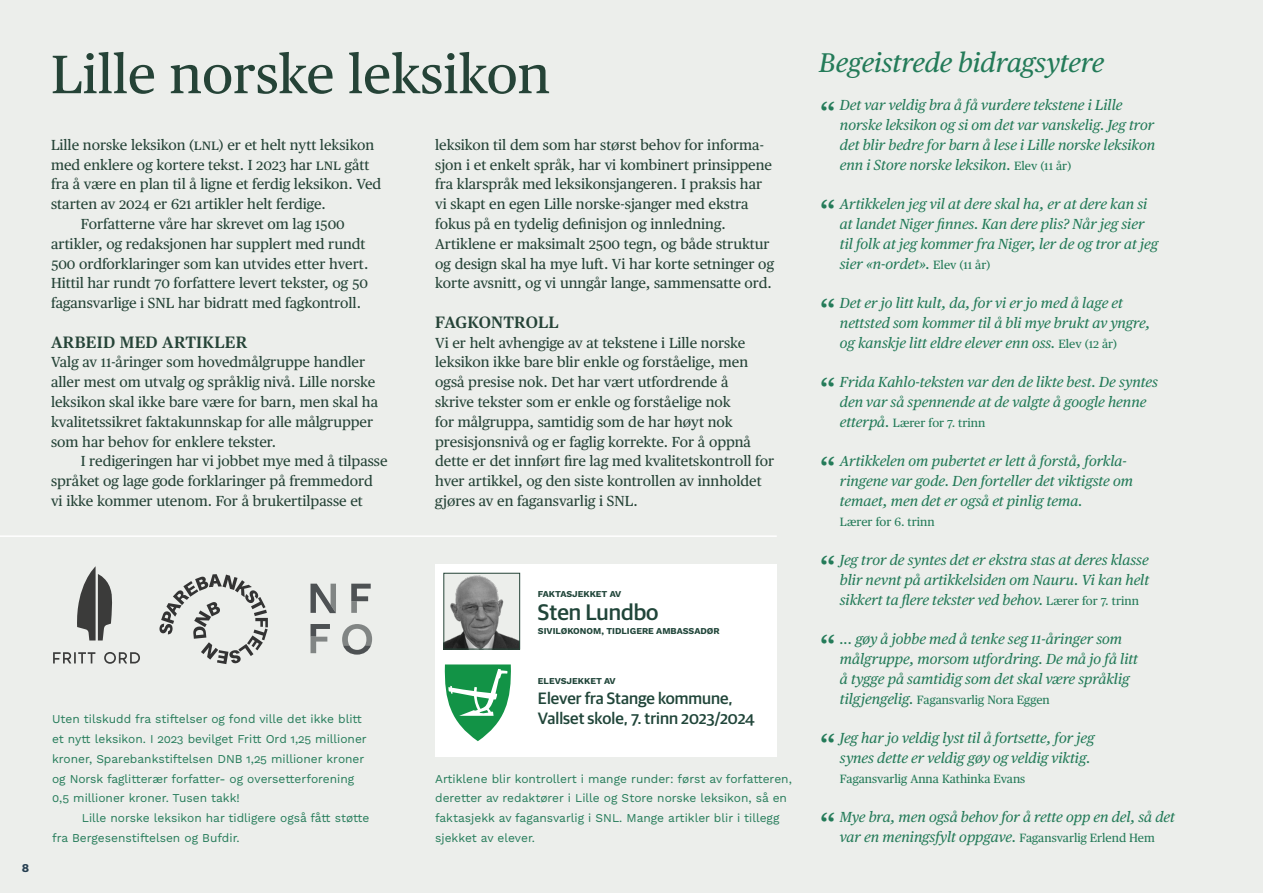
<style>
.page{position:relative;width:1263px;height:893px;background:#eceeeb}
.page>*{position:absolute;margin:0;border:0;box-sizing:border-box;transform-origin:0 0}
.t1{font:54px "Publico Text";color:#254337}
.t2{font:34.5px "Publico Text";color:#247b59}
.t3{font:italic 27px "Publico Text";color:#247b59}
.t4{font:500 22.5px "Guardian Sans";color:#204539}
.t5{font:500 16.5px/19.8px "Guardian Sans";color:#204539}
.t6{font:600 16.5px "Publico Text";letter-spacing:.015em;color:#254337}
.t7{font:14.55px/19.8px "Publico Text";color:#254337}
.t8{font:italic 14.55px/19.8px "Publico Text";color:#247b59}
.t9{font:12px/19.8px "Work Sans";color:#247b59}
.t10{font:12px "Publico Text";color:#247b59}
.t11{font:700 12px "Work Sans";color:#253e50}
.t12{font:700 9px "Work Sans";color:#204539}
.s1{font-style:normal;font-size:12px}
.s2{font-style:italic;font-size:14.55px}
</style>
<div class="page">
<div style="left:435px;top:564px;width:342px;height:193px;background:#fff"></div>
<svg style="left:444px;top:664px;width:67px;height:77px"></svg>
<img style="left:446px;top:575px;width:72px;height:72px">
<div style="left:444px;top:573px;width:76px;height:76px;border:1px solid #254337"></div>
<svg style="left:342px;top:624px;width:30px;height:31px"></svg>
<svg style="left:351px;top:584px;width:20px;height:29px"></svg>
<svg style="left:310px;top:624px;width:20px;height:29px"></svg>
<svg style="left:310px;top:584px;width:26px;height:29px"></svg>
<svg style="left:53px;top:652px;width:42px;height:11px"></svg>
<svg style="left:104px;top:652px;width:36px;height:12px"></svg>
<svg style="left:77px;top:566px;width:35px;height:74px"></svg>
<svg style="left:159px;top:574px;width:109px;height:90px"></svg>
<hr style="left:0;top:535px;width:777px;height:2px;background:#fff">
<h1 class="t1" style="left:51px;top:34px;width:501px">Lille norske leksikon</h1>
<p class="t7" style="left:51px;top:134px;width:325px">Lille norske leksikon (lnl) er et helt nytt leksikon</p>
<p class="t7" style="left:51px;top:154px;width:320px">med enklere og kortere tekst. I 2023 har lnl gått</p>
<p class="t7" style="left:51px;top:174px;width:332px">fra å være en plan til å ligne et ferdig leksikon. Ved</p>
<p class="t7" style="left:51px;top:193px;width:276px">starten av 2024 er 621 artikler helt ferdige.</p>
<p class="t7" style="left:81px;top:213px;width:265px">Forfatterne våre har skrevet om lag 1500</p>
<p class="t7" style="left:51px;top:233px;width:316px">artikler, og redaksjonen har supplert med rundt</p>
<p class="t7" style="left:51px;top:253px;width:319px">500 ordforklaringer som kan utvides etter hvert.</p>
<p class="t7" style="left:51px;top:272px;width:318px">Hittil har rundt 70 forfattere levert tekster, og 50</p>
<p class="t7" style="left:51px;top:292px;width:311px">fagansvarlige i SNL har bidratt med fagkontroll.</p>
<p class="t6" style="left:51px;top:329px;width:198px">ARBEID MED ARTIKLER</p>
<p class="t7" style="left:51px;top:352px;width:329px">Valg av 11-åringer som hovedmålgruppe handler aller mest om utvalg og språklig nivå. Lille norske leksikon skal ikke bare være for barn, men skal ha kvalitetssikret faktakunnskap for alle målgrupper som har behov for enklere tekster.</p>
<p class="t7" style="left:51px;top:450px;width:338px;text-indent:30px">I redigeringen har vi jobbet mye med å tilpasse språket og lage gode forklaringer på fremmedord vi ikke kommer utenom. For å brukertilpasse et</p>
<p class="t7" style="left:435px;top:134px;width:340px">leksikon til dem som har størst behov for informa&shy;sjon i et enkelt språk, har vi kombinert prinsippene fra klarspråk med leksikonsjangeren. I praksis har vi skapt en egen Lille norske-sjanger med ekstra fokus på en tydelig definisjon og innledning.<br>Artiklene er maksimalt 2500 tegn, og både struktur og design skal ha mye luft. Vi har korte setninger og korte avsnitt, og vi unngår lange, sammensatte ord.</p>
<p class="t6" style="left:435px;top:309px;width:125px">FAGKONTROLL</p>
<p class="t7" style="left:435px;top:332px;width:340px">Vi er helt avhengige av at tekstene i Lille norske leksikon ikke bare blir enkle og forståelige, men også presise nok. Det har vært utfordrende å<br>skrive tekster som er enkle og forståelige nok<br>for målgruppa, samtidig som de har høyt nok presisjonsnivå og er faglig korrekte. For å oppnå dette er det innført fire lag med kvalitetskontroll for hver artikkel, og den siste kontrollen av innholdet gjøres av en fagansvarlig i SNL.</p>
<p class="t11" style="left:22px;top:859px;width:9px">8</p>
<p class="t9" style="left:52px;top:709px;width:316px">Uten tilskudd fra stiftelser og fond ville det ikke blitt et nytt leksikon. I 2023 bevilget Fritt Ord 1,25 millioner kroner, Sparebankstiftelsen DNB 1,25 millioner kroner og Norsk faglitterær forfatter- og oversetterforening 0,5 millioner kroner. Tusen takk!</p>
<p class="t9" style="left:52px;top:808px;width:319px;text-indent:30px">Lille norske leksikon har tidligere også fått støtte fra Bergesenstiftelsen og Bufdir.</p>
<p class="t12" style="left:538px;top:587px;width:85px">FAKTASJEKKET AV</p>
<h3 class="t4" style="left:538px;top:596px;width:122px">Sten Lundbo</h3>
<p class="t12" style="left:538px;top:624px;width:183px">SIVILØKONOM, TIDLIGERE AMBASSADØR</p>
<p class="t12" style="left:538px;top:674px;width:79px">ELEVSJEKKET AV</p>
<p class="t5" style="left:538px;top:687px;width:218px">Elever fra Stange kommune,<br>Vallset skole, 7. trinn 2023/2024</p>
<p class="t9" style="left:435px;top:768px;width:358px">Artiklene blir kontrollert i mange runder: først av forfatteren, deretter av redaktører i Lille og Store norske leksikon, så en faktasjekk av fagansvarlig i SNL. Mange artikler blir i tillegg sjekket av elever.</p>
<h3 class="t3" style="left:819px;top:42px;width:286px">Begeistrede bidragsytere</h3>
<p class="t8" style="left:840px;top:95px;width:317px">Det var veldig bra å få vurdere tekstene i Lille norske leksikon og si om det var vanskelig. Jeg tror det blir bedre for barn å lese i Lille norske leksikon enn i Store norske leksikon. <span class="s1">Elev (11 år)</span></p>
<p class="t8" style="left:840px;top:193px;width:320px">Artikkelen jeg vil at dere skal ha, er at dere kan si at landet Niger finnes. Kan dere plis? Når jeg sier til folk at jeg kommer fra Niger, ler de og tror at jeg sier «n-ordet». <span class="s1">Elev (11 år)</span></p>
<p class="t8" style="left:840px;top:292px;width:312px">Det er jo litt kult, da, for vi er jo med å lage et nettsted som kommer til å bli mye brukt av yngre, og kanskje litt eldre elever enn oss. <span class="s1">Elev (12 år)</span></p>
<p class="t8" style="left:840px;top:371px;width:320px">Frida Kahlo-teksten var den de likte best. De syntes den var så spennende at de valgte å google henne</p>
<p class="t10" style="left:840px;top:413px;width:147px"><span class="s2">etterpå.</span> Lærer for 7. trinn</p>
<p class="t8" style="left:840px;top:450px;width:295px">Artikkelen om pubertet er lett å forstå, forkla&shy;ringene var gode. Den forteller det viktigste om temaet, men det er også et pinlig tema.</p>
<p class="t10" style="left:840px;top:512px;width:96px">Lærer for 6. trinn</p>
<p class="t8" style="left:840px;top:549px;width:311px;text-align:justify">Jeg tror de syntes det er ekstra stas at deres klasse blir nevnt på artikkelsiden om Nauru. Vi kan helt sikkert ta flere tekster ved behov. <span class="s1">Lærer for 7. trinn</span></p>
<p class="t8" style="left:840px;top:628px;width:300px">... gøy å jobbe med å tenke seg 11-åringer som målgruppe, morsom utfordring. De må jo få litt å tygge på samtidig som det skal være språklig</p>
<p class="t10" style="left:840px;top:690px;width:212px"><span class="s2">tilgjengelig.</span> Fagansvarlig Nora Eggen</p>
<p class="t8" style="left:840px;top:727px;width:256px">Jeg har jo veldig lyst til å fortsette, for jeg synes dette er veldig gøy og veldig viktig.</p>
<p class="t10" style="left:840px;top:769px;width:187px">Fagansvarlig Anna Kathinka Evans</p>
<h2 class="t2" style="left:819px;top:88px;width:19px">“</h2>
<h2 class="t2" style="left:819px;top:186px;width:19px">“</h2>
<h2 class="t2" style="left:819px;top:285px;width:19px">“</h2>
<h2 class="t2" style="left:819px;top:364px;width:19px">“</h2>
<h2 class="t2" style="left:819px;top:443px;width:19px">“</h2>
<h2 class="t2" style="left:819px;top:542px;width:19px">“</h2>
<h2 class="t2" style="left:819px;top:621px;width:19px">“</h2>
<h2 class="t2" style="left:819px;top:720px;width:19px">“</h2>
<h2 class="t2" style="left:819px;top:799px;width:19px">“</h2>
<p class="t8" style="left:840px;top:806px;width:337px">Mye bra, men også behov for å rette opp en del, så det var en meningsfylt oppgave. <span class="s1">Fagansvarlig Erlend Hem</span></p>
</div>
